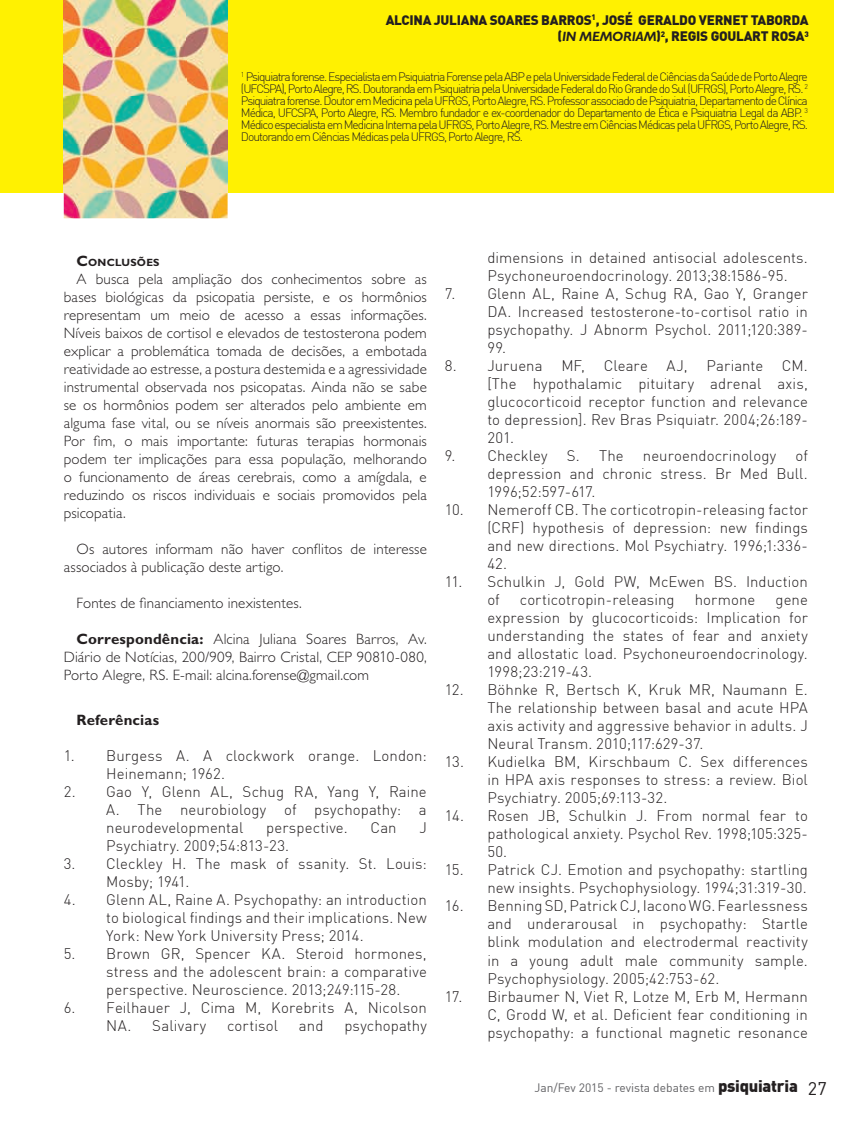
<style>
.page{position:relative;width:859px;height:1132px;background:#fff}
.page>*{position:absolute;margin:0;border:0;box-sizing:border-box;transform-origin:0 0}
.t1{font:300 15px/18px "DIN";letter-spacing:.005em;color:#231f20;text-align:justify}
.t2{font:300 15px/18px "Gill Sans Std";letter-spacing:.01em;color:#231f20;text-align:justify}
.t3{font:700 15px "Gill Sans Std";letter-spacing:.01em;color:#231f20}
.t4{font:900 13.5px/16.5px "DIN";letter-spacing:-.02em;color:#231f20;text-align:right}
.t5{font:300 12px/12px "DIN";letter-spacing:-.08em;color:#231f20;text-align:justify}
.t6{font:12px "DIN";color:#616164}
.t7{font:700 10.5px "Gill Sans Std";letter-spacing:.02em;color:#231f20}
.s1{font-family:"Gill Sans Std";font-weight:700;font-style:italic}
.s2{font-size:15px}
.s3{font-weight:700}
.s4{font-family:"DIN"}
.s5{font-weight:900;font-size:16.5px;color:#231f20}
.s6{font-size:18px;color:#231f20}
</style>
<div class="page">
<div style="left:0;top:0;width:833px;height:192px;background:#fff101"></div>
<img style="left:64px;top:0;width:164px;height:218px">
<p class="t4" style="left:386px;top:12px;width:424px">ALCINA JULIANA SOARES BARROS<sup>1</sup>, JOSÉ GERALDO VERNET TABORDA (<span class="s1">IN MEMORIAM</span>)<sup>2</sup>, REGIS GOULART ROSA<sup>3</sup></p>
<p class="t5" style="left:241px;top:71px;width:569px"><sup>1</sup> Psiquiatra forense. Especialista em Psiquiatria Forense pela ABP e pela Universidade Federal de Ciências da Saúde de Porto Alegre (UFCSPA), Porto Alegre, RS. Doutoranda em Psiquiatria pela Universidade Federal do Rio Grande do Sul (UFRGS), Porto Alegre, RS. <sup>2<br></sup>Psiquiatra forense. Doutor em Medicina pela UFRGS, Porto Alegre, RS. Professor associado de Psiquiatria, Departamento de Clínica Médica, UFCSPA, Porto Alegre, RS. Membro fundador e ex-coordenador do Departamento de Ética e Psiquiatria Legal da ABP. <sup>3<br></sup>Médico especialista em Medicina Interna pela UFRGS, Porto Alegre, RS. Mestre em Ciências Médicas pela UFRGS, Porto Alegre, RS.<br>Doutorando em Ciências Médicas pela UFRGS, Porto Alegre, RS.</p>
<p class="t7" style="left:77px;top:256px;width:85px"><span class="s2">C</span>ONCLUSÕES</p>
<p class="t2" style="left:64px;top:269px;width:365px;text-indent:13px">A busca pela ampliação dos conhecimentos sobre as bases biológicas da psicopatia persiste, e os hormônios representam um meio de acesso a essas informações.<br>Níveis baixos de cortisol e elevados de testosterona podem explicar a problemática tomada de decisões, a embotada reatividade ao estresse, a postura destemida e a agressividade instrumental observada nos psicopatas. Ainda não se sabe se os hormônios podem ser alterados pelo ambiente em alguma fase vital, ou se níveis anormais são preexistentes.<br>Por fim, o mais importante: futuras terapias hormonais podem ter implicações para essa população, melhorando o funcionamento de áreas cerebrais, como a amígdala, e reduzindo os riscos individuais e sociais promovidos pela psicopatia.</p>
<p class="t2" style="left:64px;top:539px;width:365px;text-indent:13px">Os autores informam não haver conflitos de interesse associados à publicação deste artigo.</p>
<p class="t2" style="left:77px;top:593px;width:227px">Fontes de financiamento inexistentes.</p>
<p class="t2" style="left:64px;top:629px;width:365px;text-indent:13px"><span class="s3">Correspondência:</span> Alcina Juliana Soares Barros, Av.<br>Diário de Notícias, 200/909, Bairro Cristal, CEP 908<span class="s4">1</span>0-080, Porto Alegre, RS. E-mail: alcina.forense@gmail.com</p>
<p class="t3" style="left:77px;top:710px;width:84px">Referências</p>
<p class="t1" style="left:106px;top:747px;width:322px;text-indent:-43px">1. Burgess A. A clockwork orange. London:<br>Heinemann; 1962.</p>
<p class="t1" style="left:106px;top:783px;width:322px;text-indent:-43px">2. Gao Y, Glenn AL, Schug RA, Yang Y, Raine A. The neurobiology of psychopathy: a neurodevelopmental</p>
<p class="t1" style="left:266px;top:819px;width:83px">perspective.</p>
<p class="t1" style="left:370px;top:819px;width:28px">Can</p>
<p class="t1" style="left:419px;top:819px;width:9px">J</p>
<p class="t1" style="left:106px;top:837px;width:184px">Psychiatry. 2009;54:813-23.</p>
<p class="t1" style="left:106px;top:855px;width:322px;text-indent:-43px">3. Cleckley H. The mask of ssanity. St. Louis:<br>Mosby; 1941.</p>
<p class="t1" style="left:106px;top:891px;width:322px;text-indent:-43px">4. Glenn AL, Raine A. Psychopathy: an introduction to biological findings and their implications. New York: New York University Press; 2014.</p>
<p class="t1" style="left:106px;top:945px;width:322px;text-indent:-43px">5. Brown GR, Spencer KA. Steroid hormones, stress and the adolescent brain: a comparative perspective. Neuroscience. 2013;249:115-28.</p>
<p class="t1" style="left:106px;top:999px;width:322px;text-indent:-43px">6. Feilhauer J, Cima M, Korebrits A, Nicolson<br>NA. Salivary</p>
<p class="t1" style="left:227px;top:1017px;width:52px">cortisol</p>
<p class="t1" style="left:299px;top:1017px;width:26px">and</p>
<p class="t1" style="left:344px;top:1017px;width:84px">psychopathy</p>
<p class="t1" style="left:487px;top:249px;width:322px">dimensions in detained antisocial adolescents.<br>Psychoneuroendocrinology. 2013;38:1586-95.</p>
<p class="t1" style="left:487px;top:285px;width:322px;text-indent:-43px">7. Glenn AL, Raine A, Schug RA, Gao Y, Granger DA. Increased testosterone-to-cortisol ratio in psychopathy. J Abnorm Psychol. 2011;120:389- 99.</p>
<p class="t1" style="left:445px;top:357px;width:99px">8. Juruena</p>
<p class="t1" style="left:561px;top:357px;width:25px">MF,</p>
<p class="t1" style="left:604px;top:357px;width:86px">Cleare AJ,</p>
<p class="t1" style="left:706px;top:357px;width:58px">Pariante</p>
<p class="t1" style="left:487px;top:357px;width:322px;text-indent:295px">CM. [The hypothalamic pituitary adrenal axis, glucocorticoid receptor function and relevance to depression]. Rev Bras Psiquiatr. 2004;26:189- 201.</p>
<p class="t1" style="left:445px;top:447px;width:104px">9. Checkley</p>
<p class="t1" style="left:567px;top:447px;width:58px">S. The</p>
<p class="t1" style="left:643px;top:447px;width:135px">neuroendocrinology</p>
<p class="t1" style="left:487px;top:447px;width:322px;text-indent:308px">of depression and chronic stress. Br Med Bull.<br>1996;52:597-617.</p>
<p class="t1" style="left:487px;top:501px;width:322px;text-indent:-43px">10. Nemeroff CB. The corticotropin-releasing factor (CRF) hypothesis of depression: new findings and new directions. Mol Psychiatry. 1996;1:336- 42.</p>
<p class="t1" style="left:487px;top:573px;width:322px;text-indent:-43px">11. Schulkin J, Gold PW, McEwen BS. Induction of</p>
<p class="t1" style="left:520px;top:591px;width:156px">corticotropin-releasing</p>
<p class="t1" style="left:695px;top:591px;width:62px">hormone</p>
<p class="t1" style="left:487px;top:591px;width:322px;text-indent:288px">gene expression by glucocorticoids: Implication for understanding the states of fear and anxiety and allostatic load. Psychoneuroendocrinology.<br>1998;23:219-43.</p>
<p class="t1" style="left:487px;top:681px;width:322px;text-indent:-43px">12. Böhnke R, Bertsch K, Kruk MR, Naumann E.<br>The relationship between basal and acute HPA axis activity and aggressive behavior in adults. J Neural Transm. 2010;117:629-37.</p>
<p class="t1" style="left:487px;top:753px;width:322px;text-indent:-43px">13. Kudielka BM, Kirschbaum C. Sex differences in HPA axis responses to stress: a review. Biol Psychiatry. 2005;69:113-32.</p>
<p class="t1" style="left:487px;top:807px;width:322px;text-indent:-43px">14. Rosen JB, Schulkin J. From normal fear to pathological anxiety. Psychol Rev. 1998;105:325- 50.</p>
<p class="t1" style="left:445px;top:861px;width:365px;text-align:right">15. Patrick CJ. Emotion and psychopathy: startling new insights. Psychophysiology. 1994;31:319-30.</p>
<p class="t1" style="left:487px;top:897px;width:322px;text-indent:-43px">16. Benning SD, Patrick CJ, Iacono WG. Fearlessness and underarousal in psychopathy: Startle blink modulation and electrodermal reactivity in a young adult male community sample.<br>Psychophysiology. 2005;42:753-62.</p>
<p class="t1" style="left:487px;top:987px;width:322px;text-indent:-43px">17. Birbaumer N, Viet R, Lotze M, Erb M, Hermann C, Grodd W, et al. Deficient fear conditioning in psychopathy: a functional magnetic resonance</p>
<p class="t6" style="left:534px;top:1082px;width:294px">Jan/Fev 2015 - revista debates em <span class="s5">psiquiatria</span> <span class="s6">27</span></p>
</div>
